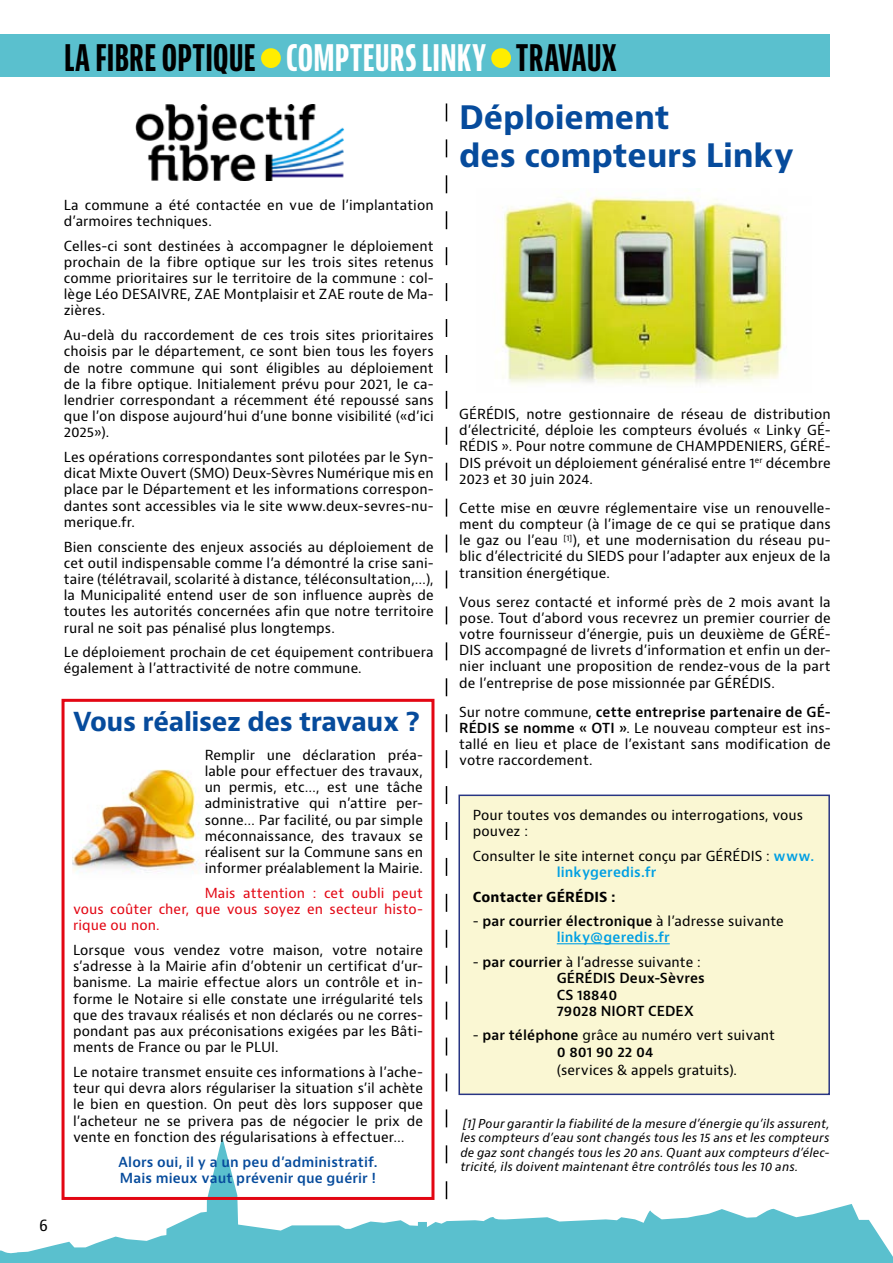
<style>
.page{position:relative;width:893px;height:1263px;background:#fff}
.page>*{position:absolute;margin:0;border:0;box-sizing:border-box;transform-origin:0 0}
.t1{font:700 extra-condensed 39px "Bernino Sans";letter-spacing:-.01em;color:#000}
.t2{font:700 31.5px/37.8px "Bernino Sans";letter-spacing:-.005em;color:#064b9c}
.t3{font:700 25.5px "Bernino Sans";letter-spacing:-.015em;color:#064b9c}
.t4{font:condensed 16.5px "Bernina Sans";color:#000}
.t5{font:13.5px/16.2px "Bernino Sans";letter-spacing:.005em;color:#000;text-align:justify}
.t6{font:600 13.5px/16.2px "Bernino Sans";letter-spacing:.01em;color:#000}
.t7{font:13.5px/16.2px "Bernino Sans";letter-spacing:.005em;color:#e30613;text-align:justify}
.t8{font:600 13.5px/16.2px "Bernino Sans";letter-spacing:.005em;color:#064b9c}
.t9{font:700 13.5px "Bernino Sans";letter-spacing:.01em;color:#000}
.t10{font:italic 12px/14.4px "Bernino Sans";letter-spacing:.01em;color:#000;text-align:justify}
.s1{color:#fff}
.s2{font-weight:600}
.s3{font-weight:600;color:#009fe3}
.s4{font-weight:400}
.s5{color:#009fe3}
</style>
<div class="page">
<svg style="left:0;top:1137px;width:892px;height:126px"></svg>
<div style="left:0;top:34px;width:829px;height:43px;background:#5ac0ce"></div>
<div style="left:261px;top:48px;width:20px;height:20px;background:#ffed00;border-radius:50%"></div>
<div style="left:491px;top:48px;width:20px;height:20px;background:#ffed00;border-radius:50%"></div>
<img style="left:136px;top:105px;width:209px;height:75px">
<div style="left:459px;top:795px;width:370px;height:299px;background:#faf7d3"></div>
<hr style="left:557px;top:943px;width:113px;height:1px;background:#009fe3">
<div style="left:458px;top:794px;width:372px;height:301px;border:2px solid #283583"></div>
<img style="left:502px;top:197px;width:282px;height:187px">
<div style="left:62px;top:699px;width:372px;height:501px;border:3px solid #e30613"></div>
<img style="left:72px;top:769px;width:133px;height:105px">
<svg style="left:446px;top:103px;width:1px;height:1096px"></svg>
<p class="t4" style="left:39px;top:1214px;width:10px">6</p>
<h1 class="t1" style="left:64px;top:34px;width:555px">LA FIBRE OPTIQUE <span class="s1">COMPTEURS LINKY</span> TRAVAUX</h1>
<h2 class="t2" style="left:459px;top:99px;width:336px">Déploiement<br>des compteurs Linky</h2>
<p class="t5" style="left:64px;top:197px;width:371px">La commune a été contactée en vue de l’implantation d’armoires techniques.</p>
<p class="t5" style="left:64px;top:238px;width:371px">Celles-ci sont destinées à accompagner le déploiement prochain de la fibre optique sur les trois sites retenus comme prioritaires sur le territoire de la commune : col&shy;lège Léo DESAIVRE, ZAE Montplaisir et ZAE route de Ma&shy;zières.</p>
<p class="t5" style="left:64px;top:327px;width:371px">Au-delà du raccordement de ces trois sites prioritaires choisis par le département, ce sont bien tous les foyers de notre commune qui sont éligibles au déploiement de la fibre optique. Initialement prévu pour 2021, le ca&shy;lendrier correspondant a récemment été repoussé sans que l’on dispose aujourd’hui d’une bonne visibilité («d’ici 2025»).</p>
<p class="t5" style="left:64px;top:449px;width:371px">Les opérations correspondantes sont pilotées par le Syn&shy;dicat Mixte Ouvert (SMO) Deux-Sèvres Numérique mis en place par le Département et les informations correspon&shy;dantes sont accessibles via le site www.deux-sevres-nu&shy;merique.fr.</p>
<p class="t5" style="left:64px;top:539px;width:371px">Bien consciente des enjeux associés au déploiement de cet outil indispensable comme l’a démontré la crise sani&shy;taire (télétravail, scolarité à distance, téléconsultation,…), la Municipalité entend user de son influence auprès de toutes les autorités concernées afin que notre territoire rural ne soit pas pénalisé plus longtemps.</p>
<p class="t5" style="left:64px;top:644px;width:371px">Le déploiement prochain de cet équipement contribuera également à l’attractivité de notre commune.</p>
<h3 class="t3" style="left:73px;top:705px;width:349px">Vous réalisez des travaux ?</h3>
<p class="t5" style="left:205px;top:747px;width:220px">Remplir une déclaration préa&shy;lable pour effectuer des travaux, un permis, etc…, est une tâche administrative qui n’attire per&shy;sonne… Par facilité, ou par simple méconnaissance, des travaux se réalisent sur la Commune sans en informer préalablement la Mairie.</p>
<p class="t7" style="left:73px;top:885px;width:351px;text-indent:132px">Mais attention : cet oubli peut vous coûter cher, que vous soyez en secteur histo&shy;rique ou non.</p>
<p class="t5" style="left:73px;top:942px;width:351px">Lorsque vous vendez votre maison, votre notaire s’adresse à la Mairie afin d’obtenir un certificat d’ur&shy;banisme. La mairie effectue alors un contrôle et in&shy;forme le Notaire si elle constate une irrégularité tels que des travaux réalisés et non déclarés ou ne corres&shy;pondant pas aux préconisations exigées par les Bâti&shy;ments de France ou par le PLUI.</p>
<p class="t5" style="left:73px;top:1064px;width:351px">Le notaire transmet ensuite ces informations à l’ache&shy;teur qui devra alors régulariser la situation s’il achète le bien en question. On peut dès lors supposer que l’acheteur ne se privera pas de négocier le prix de vente en fonction des régularisations à effectuer…</p>
<p class="t8" style="left:119px;top:1154px;width:260px">Alors oui, il y a un peu d’administratif.<br>Mais mieux vaut prévenir que guérir !</p>
<p class="t5" style="left:459px;top:406px;width:373px">GÉRÉDIS, notre gestionnaire de réseau de distribution d’électricité, déploie les compteurs évolués « Linky GÉ-RÉDIS ». Pour notre commune de CHAMPDENIERS, GÉRÉ-DIS prévoit un déploiement généralisé entre 1<sup>er</sup> décembre 2023 et 30 juin 2024.</p>
<p class="t5" style="left:459px;top:500px;width:373px">Cette mise en œuvre réglementaire vise un renouvelle&shy;ment du compteur (à l’image de ce qui se pratique dans le gaz ou l’eau <sup>[1]</sup>), et une modernisation du réseau pu&shy;blic d’électricité du SIEDS pour l’adapter aux enjeux de la transition énergétique.</p>
<p class="t5" style="left:459px;top:594px;width:373px">Vous serez contacté et informé près de 2 mois avant la pose. Tout d’abord vous recevrez un premier courrier de votre fournisseur d’énergie, puis un deuxième de GÉRÉ-DIS accompagné de livrets d’information et enfin un der&shy;nier incluant une proposition de rendez-vous de la part de l’entreprise de pose missionnée par GÉRÉDIS.</p>
<p class="t5" style="left:459px;top:704px;width:373px">Sur notre commune, <span class="s2">cette entreprise partenaire de GÉ-RÉDIS se nomme « OTI »</span>. Le nouveau compteur est ins&shy;tallé en lieu et place de l’existant sans modification de votre raccordement.</p>
<p class="t5" style="left:473px;top:807px;width:332px">Pour toutes vos demandes ou interrogations, vous pouvez :</p>
<p class="t5" style="left:557px;top:848px;width:259px;text-indent:-84px">Consulter le site internet conçu par GÉRÉDIS : <span class="s3">www. linkygeredis.fr</span></p>
<p class="t9" style="left:473px;top:888px;width:145px">Contacter GÉRÉDIS :</p>
<p class="t6" style="left:557px;top:913px;width:229px;text-indent:-84px"><span class="s4">-</span> par courrier électronique <span class="s4">à l’adresse suivante </span><span class="s5">linky@geredis.fr</span></p>
<p class="t6" style="left:557px;top:954px;width:150px;text-indent:-84px"><span class="s4">-</span> par courrier <span class="s4">à l’adresse suivante :<br></span>GÉRÉDIS Deux-Sèvres<br>CS 18840<br>79028 NIORT CEDEX</p>
<p class="t5" style="left:557px;top:1028px;width:220px;text-indent:-84px">- <span class="s2">par téléphone</span> grâce au numéro vert suivant<br><span class="s2">0 801 90 22 04</span></p>
<p class="t5" style="left:557px;top:1062px;width:182px">(services &amp; appels gratuits).</p>
<p class="t10" style="left:460px;top:1116px;width:371px">[1] Pour garantir la fiabilité de la mesure d’énergie qu’ils assurent, les compteurs d’eau sont changés tous les 15 ans et les compteurs de gaz sont changés tous les 20 ans. Quant aux compteurs d’élec&shy;tricité, ils doivent maintenant être contrôlés tous les 10 ans.</p>
</div>
